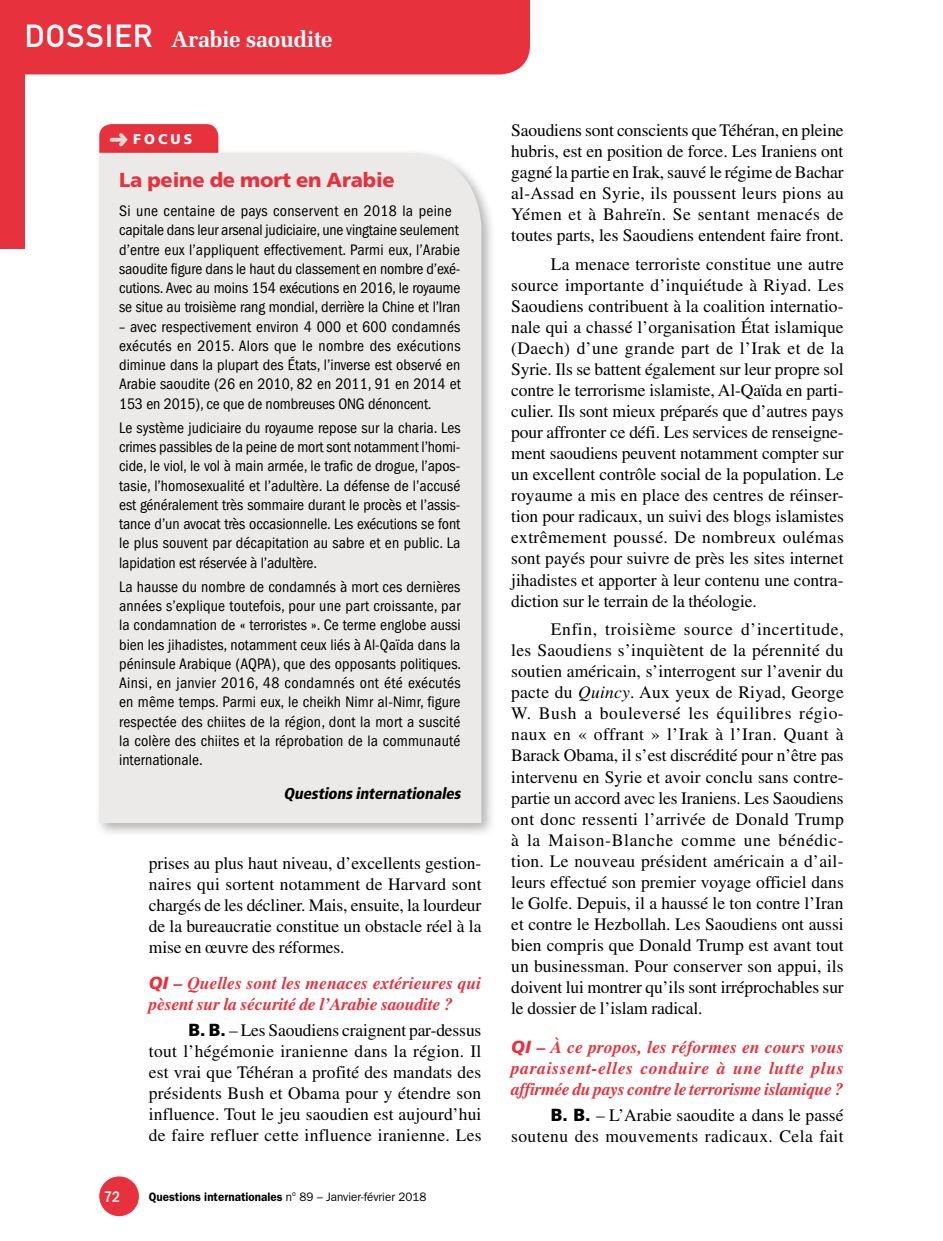
<style>
.page{position:relative;width:943px;height:1241px;background:#fff}
.page>*{position:absolute;margin:0;border:0;box-sizing:border-box;transform-origin:0 0}
.t1{font:700 22.75px "Melior LT Std";letter-spacing:-.02em;color:#fff}
._10_H1_TITRE{font:900 20.12px "Frutiger LT Std";letter-spacing:-.01em;color:#e7313d}
._06_TXT_COURANT{font:17.5px/21px "Times LT Std";letter-spacing:-.005em;color:#000;text-align:justify}
._06_REPONSES{font:17.5px/21px "Times LT Std";letter-spacing:.015em;color:#000;text-align:justify}
._06_QUESTIONS{font:italic 700 17.5px/21px "Times LT Std";letter-spacing:-.01em;color:#e7313d}
._10_TXT_COUR{font:condensed 15.75px/19.2px "ITC Franklin Gothic Std";letter-spacing:-.005em;color:#000;text-align:justify}
._10_SIGNATURE{font:italic 900 condensed 15.75px "Frutiger LT Std";color:#000}
.t2{font:500 condensed 15.75px "ITC Franklin Gothic Std";color:#fff}
.t3{font:900 14px "Frutiger LT Std";letter-spacing:.22em;color:#fff}
.t4{font:600 12.25px "ITC Franklin Gothic Std";color:#000;scale:.95 1}
.s1{font-family:"DIN Mittelschrift Std";font-weight:400;font-size:31.5px}
.s2{color:#dfdcdb}
.s3{font-family:"Frutiger LT Std";font-weight:900}
.s4{font-weight:400}
.s5{font-style:italic}
</style>
<div class="page">
<div style="left:99px;top:1176px;width:40px;height:39px;background:#e7313d;border-radius:50%"></div>
<div style="left:25px;top:0;width:505px;height:74px;background:#e7313d"></div>
<div style="left:0;top:0;width:25px;height:248px;background:#e7313d"></div>
<div style="left:99px;top:124px;width:119px;height:24px;background:#e7313d"></div>
<div style="left:95px;top:148px;width:401px;height:688px;background:#000;opacity:.3"></div>
<div style="left:99px;top:153px;width:382px;height:669px;background:#eceae9"></div>
<h1 class="t1" style="left:25px;top:26px;width:309px"><span class="s1">DOSSIER</span> Arabie saoudite</h1>
<p class="t3" style="left:109px;top:130px;width:85px"><span class="s2">➜</span>FOCUS</p>
<h1 class="_10_H1_TITRE" style="left:119px;top:167px;width:277px">La peine de mort en Arabie</h1>
<p class="_10_TXT_COUR" style="left:119px;top:201px;width:343px;text-align:left">Si une centaine de pays conservent en 2018 la peine capitale dans leur arsenal judiciaire, une vingtaine seulement d’entre eux l’appliquent effectivement. Parmi eux, l’Arabie saoudite figure dans le haut du classement en nombre d’exé&shy;cutions. Avec au moins 154 exécutions en 2016, le royaume se situe au troisième rang mondial, derrière la Chine et l’Iran</p>
<p class="_10_TXT_COUR" style="left:119px;top:317px;width:343px">– avec respectivement environ 4 000 et 600 condamnés exécutés en 2015. Alors que le nombre des exécutions diminue dans la plupart des États, l’inverse est observé en Arabie saoudite (26 en 2010, 82 en 2011, 91 en 2014 et 153 en 2015), ce que de nombreuses ONG dénoncent.</p>
<p class="_10_TXT_COUR" style="left:119px;top:418px;width:343px">Le système judiciaire du royaume repose sur la charia. Les crimes passibles de la peine de mort sont notamment l’homi&shy;cide, le viol, le vol à main armée, le trafic de drogue, l’apos&shy;tasie, l’homosexualité et l’adultère. La défense de l’accusé est généralement très sommaire durant le procès et l’assis&shy;tance d’un avocat très occasionnelle. Les exécutions se font le plus souvent par décapitation au sabre et en public. La lapidation est réservée à l’adultère.</p>
<p class="_10_TXT_COUR" style="left:119px;top:577px;width:344px">La hausse du nombre de condamnés à mort ces dernières années s’explique toutefois, pour une part croissante, par la condamnation de « terroristes ». Ce terme englobe aussi bien les jihadistes, notamment ceux liés à Al-Qaïda dans la péninsule Arabique (AQPA), que des opposants politiques.<br>Ainsi, en janvier 2016, 48 condamnés ont été exécutés en même temps. Parmi eux, le cheikh Nimr al-Nimr, figure respectée des chiites de la région, dont la mort a suscité la colère des chiites et la réprobation de la communauté internationale.</p>
<p class="_10_SIGNATURE" style="left:283px;top:784px;width:182px">Questions internationales</p>
<p class="t2" style="left:104px;top:1187px;width:18px">72</p>
<p class="_06_TXT_COURANT" style="left:149px;top:852px;width:334px">prises au plus haut niveau, d’excellents gestion&shy;naires qui sortent notamment de Harvard sont chargés de les décliner. Mais, ensuite, la lourdeur de la bureaucratie constitue un obstacle réel à la mise en œuvre des réformes.</p>
<p class="_06_QUESTIONS" style="left:149px;top:972px;width:334px"><span class="s3">QI</span> – Quelles sont les menaces extérieures qui pèsent sur la sécurité de l’Arabie saoudite ?</p>
<p class="_06_REPONSES" style="left:149px;top:1019px;width:334px;text-indent:40px"><span class="s3">B. B.</span> – Les Saoudiens craignent par-dessus tout l’hégémonie iranienne dans la région. Il est vrai que Téhéran a profité des mandats des présidents Bush et Obama pour y étendre son influence. Tout le jeu saoudien est aujourd’hui de faire refluer cette influence iranienne. Les</p>
<p class="t4" style="left:149px;top:1188px;width:294px">Questions internationales <span class="s4">n</span><sup>o</sup> <span class="s4">89 – Janvier-février 2018</span></p>
<p class="_06_REPONSES" style="left:511px;top:119px;width:334px">Saoudiens sont conscients que Téhéran, en pleine hubris, est en position de force. Les Iraniens ont gagné la partie en Irak, sauvé le régime de Bachar al-Assad en Syrie, ils poussent leurs pions au Yémen et à Bahreïn. Se sentant menacés de toutes parts, les Saoudiens entendent faire front.</p>
<p class="_06_TXT_COURANT" style="left:511px;top:253px;width:334px;text-indent:40px">La menace terroriste constitue une autre source importante d’inquiétude à Riyad. Les Saoudiens contribuent à la coalition internatio&shy;nale qui a chassé l’organisation État islamique (Daech) d’une grande part de l’Irak et de la Syrie. Ils se battent également sur leur propre sol contre le terrorisme islamiste, Al-Qaïda en parti&shy;culier. Ils sont mieux préparés que d’autres pays pour affronter ce défi. Les services de renseigne&shy;ment saoudiens peuvent notamment compter sur un excellent contrôle social de la population. Le royaume a mis en place des centres de réinser&shy;tion pour radicaux, un suivi des blogs islamistes extrêmement poussé. De nombreux oulémas sont payés pour suivre de près les sites internet jihadistes et apporter à leur contenu une contra&shy;diction sur le terrain de la théologie.</p>
<p class="_06_TXT_COURANT" style="left:511px;top:618px;width:334px;text-indent:40px">Enfin, troisième source d’incertitude, les Saoudiens s’inquiètent de la pérennité du soutien américain, s’interrogent sur l’avenir du pacte du <span class="s5">Quincy</span>. Aux yeux de Riyad, George W. Bush a bouleversé les équilibres régio&shy;naux en « offrant » l’Irak à l’Iran. Quant à Barack Obama, il s’est discrédité pour n’être pas intervenu en Syrie et avoir conclu sans contre&shy;partie un accord avec les Iraniens. Les Saoudiens ont donc ressenti l’arrivée de Donald Trump à la Maison-Blanche comme une bénédic&shy;tion. Le nouveau président américain a d’ail&shy;leurs effectué son premier voyage officiel dans le Golfe. Depuis, il a haussé le ton contre l’Iran et contre le Hezbollah. Les Saoudiens ont aussi bien compris que Donald Trump est avant tout un businessman. Pour conserver son appui, ils doivent lui montrer qu’ils sont irréprochables sur le dossier de l’islam radical.</p>
<p class="_06_QUESTIONS" style="left:511px;top:1035px;width:334px;text-align:justify"><span class="s3">QI</span> – À ce propos, les réformes en cours vous paraissent-elles conduire à une lutte plus affirmée du pays contre le terrorisme islamique ?</p>
<p class="_06_REPONSES" style="left:511px;top:1104px;width:334px;text-align:right"><span class="s3">B. B.</span> – L’Arabie saoudite a dans le passé soutenu des mouvements radicaux. Cela fait</p>
</div>
